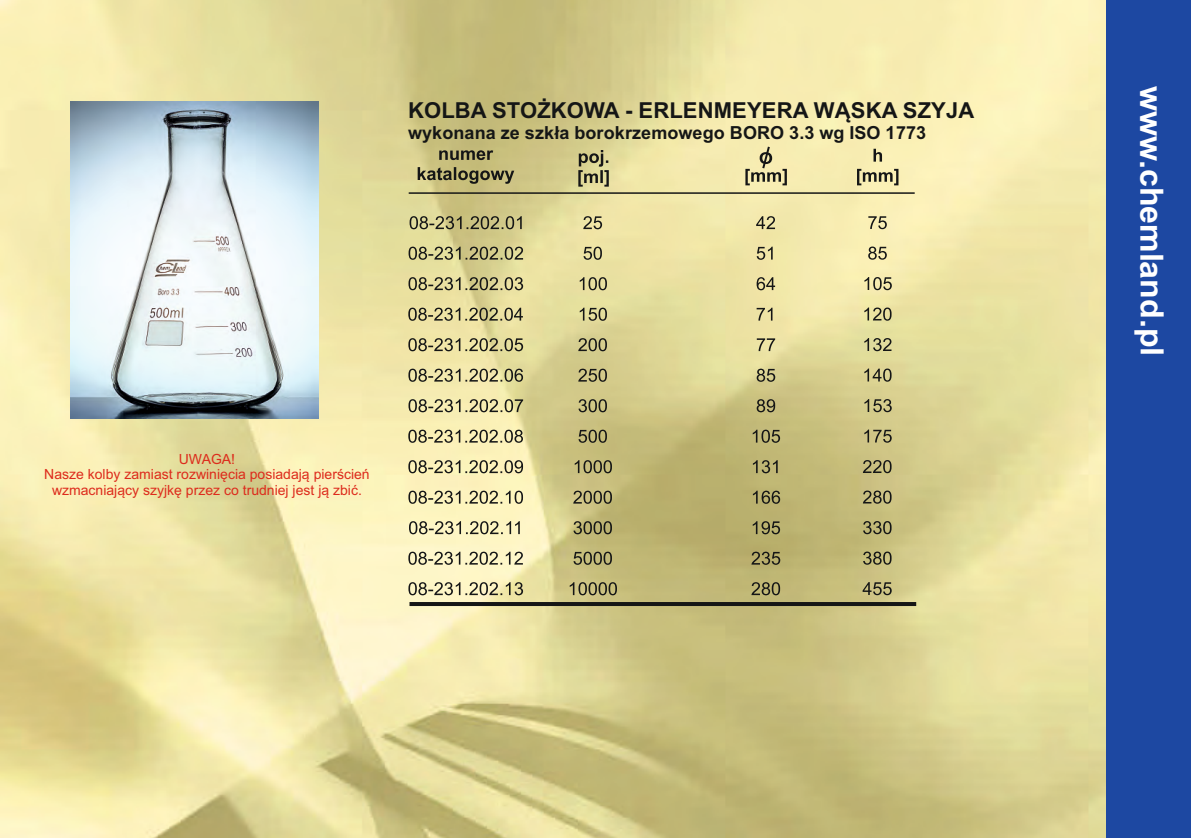
<style>
.page{position:relative;width:1191px;height:838px;background:#fff}
.page>*{position:absolute;margin:0;border:0;box-sizing:border-box;transform-origin:0 0}
.t1{font:700 32px "Arial";letter-spacing:-.005em;color:#fff}
.t2{font:700 22px "Arial";letter-spacing:.005em;color:#151616}
.t3{font:700 18px "Arial";color:#151616}
.t4{font:14px/15.6px "Arial";color:#dd2b1c;text-align:center}
</style>
<div class="page">
<img style="left:0;top:0;width:1105px;height:838px">
<div style="left:1105px;top:0;width:85px;height:838px;background:#1d48a2"></div>
<svg style="left:409px;top:216px;width:112px;height:13px"></svg>
<svg style="left:408px;top:247px;width:115px;height:13px"></svg>
<svg style="left:408px;top:277px;width:115px;height:13px"></svg>
<svg style="left:408px;top:308px;width:114px;height:13px"></svg>
<svg style="left:408px;top:338px;width:115px;height:13px"></svg>
<svg style="left:408px;top:369px;width:115px;height:13px"></svg>
<svg style="left:408px;top:399px;width:115px;height:13px"></svg>
<svg style="left:408px;top:430px;width:115px;height:13px"></svg>
<svg style="left:408px;top:460px;width:115px;height:13px"></svg>
<svg style="left:408px;top:491px;width:115px;height:13px"></svg>
<svg style="left:409px;top:521px;width:110px;height:13px"></svg>
<svg style="left:408px;top:552px;width:114px;height:13px"></svg>
<svg style="left:408px;top:582px;width:115px;height:13px"></svg>
<svg style="left:583px;top:216px;width:19px;height:13px"></svg>
<svg style="left:583px;top:247px;width:18px;height:13px"></svg>
<svg style="left:579px;top:277px;width:27px;height:13px"></svg>
<svg style="left:579px;top:308px;width:27px;height:13px"></svg>
<svg style="left:578px;top:338px;width:28px;height:13px"></svg>
<svg style="left:578px;top:369px;width:28px;height:13px"></svg>
<svg style="left:578px;top:399px;width:28px;height:13px"></svg>
<svg style="left:578px;top:430px;width:28px;height:13px"></svg>
<svg style="left:574px;top:460px;width:37px;height:13px"></svg>
<svg style="left:573px;top:491px;width:38px;height:13px"></svg>
<svg style="left:573px;top:521px;width:38px;height:13px"></svg>
<svg style="left:573px;top:552px;width:38px;height:13px"></svg>
<svg style="left:569px;top:582px;width:47px;height:13px"></svg>
<svg style="left:756px;top:216px;width:18px;height:13px"></svg>
<svg style="left:756px;top:247px;width:16px;height:13px"></svg>
<svg style="left:756px;top:277px;width:18px;height:13px"></svg>
<svg style="left:756px;top:308px;width:16px;height:13px"></svg>
<svg style="left:756px;top:338px;width:19px;height:13px"></svg>
<svg style="left:756px;top:369px;width:19px;height:13px"></svg>
<svg style="left:756px;top:399px;width:19px;height:13px"></svg>
<svg style="left:752px;top:430px;width:27px;height:13px"></svg>
<svg style="left:752px;top:460px;width:25px;height:13px"></svg>
<svg style="left:752px;top:491px;width:28px;height:13px"></svg>
<svg style="left:752px;top:521px;width:27px;height:13px"></svg>
<svg style="left:751px;top:552px;width:29px;height:13px"></svg>
<svg style="left:751px;top:582px;width:28px;height:13px"></svg>
<svg style="left:868px;top:216px;width:18px;height:13px"></svg>
<svg style="left:868px;top:247px;width:18px;height:13px"></svg>
<svg style="left:864px;top:277px;width:27px;height:13px"></svg>
<svg style="left:864px;top:308px;width:27px;height:13px"></svg>
<svg style="left:864px;top:338px;width:27px;height:13px"></svg>
<svg style="left:864px;top:369px;width:27px;height:13px"></svg>
<svg style="left:864px;top:399px;width:27px;height:13px"></svg>
<svg style="left:864px;top:430px;width:27px;height:13px"></svg>
<svg style="left:862px;top:460px;width:29px;height:13px"></svg>
<svg style="left:862px;top:491px;width:29px;height:13px"></svg>
<svg style="left:862px;top:521px;width:29px;height:13px"></svg>
<svg style="left:862px;top:552px;width:29px;height:13px"></svg>
<svg style="left:862px;top:582px;width:29px;height:13px"></svg>
<svg style="left:417px;top:150px;width:97px;height:34px;background:#9d9664"></svg>
<svg style="left:856px;top:149px;width:42px;height:36px;background:#cbc394"></svg>
<svg style="left:745px;top:144px;width:41px;height:41px;background:#c8c091"></svg>
<hr style="left:409px;top:602px;width:506px;height:4px;background:#151616">
<img style="left:70px;top:102px;width:248px;height:316px">
<hr style="left:408px;top:192px;width:506px;height:2px;background:#151616">
<svg style="left:578px;top:150px;width:30px;height:37px"></svg>
<h2 class="t2" style="left:408px;top:102px;width:567px">KOLBA STOŻKOWA - ERLENMEYERA WĄSKA SZYJA</h2>
<p class="t3" style="left:408px;top:126px;width:519px">wykonana ze szkła borokrzemowego BORO 3.3 wg ISO 1773</p>
<p class="t4" style="left:44px;top:452px;width:327px">UWAGA!<br>Nasze kolby zamiast rozwinięcia posiadają pierścień wzmacniający szyjkę przez co trudniej jest ją zbić.</p>
<h1 class="t1" style="left:1163px;top:86px;width:272px;rotate:90deg">www.chemland.pl</h1>
</div>
